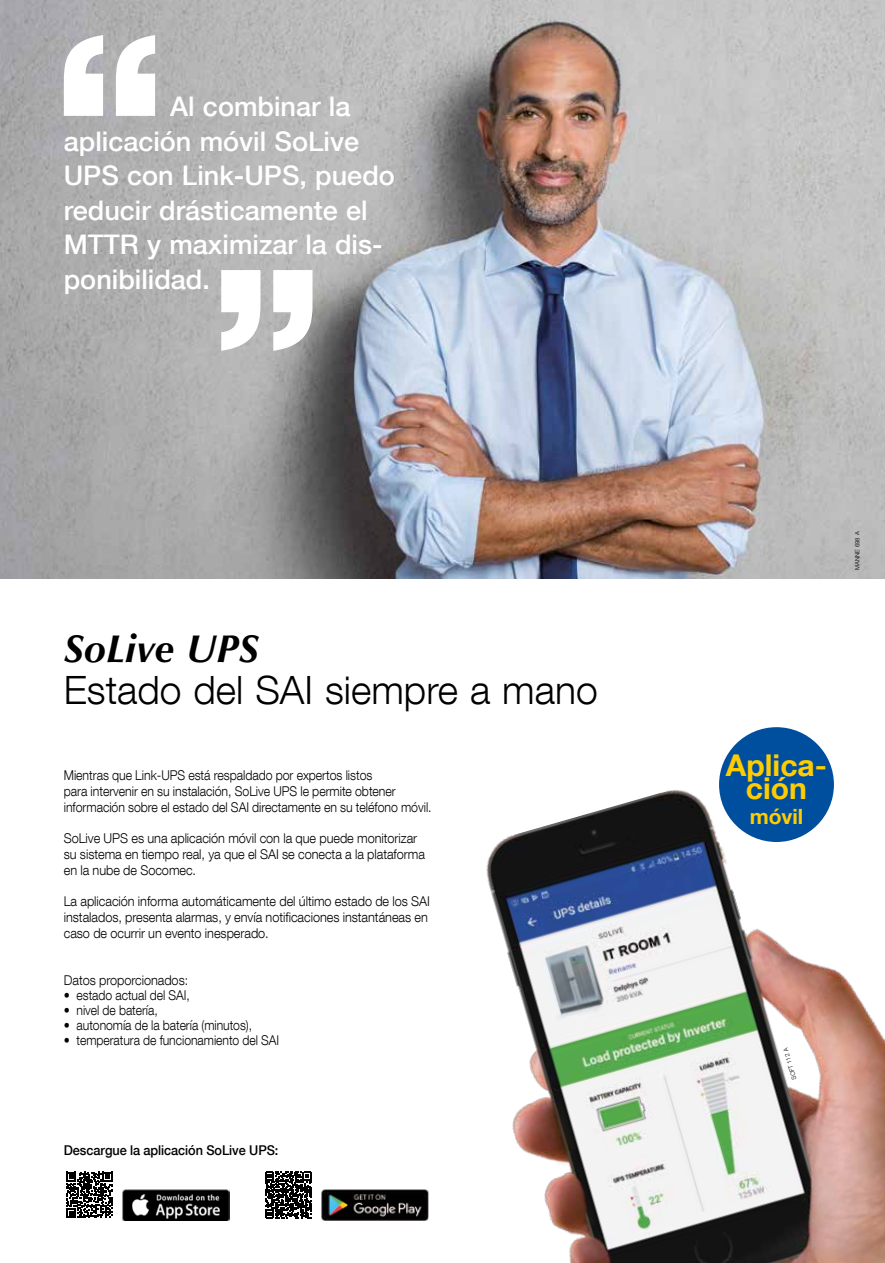
<style>
.page{position:relative;width:885px;height:1263px;background:#fff}
.page>*{position:absolute;margin:0;border:0;box-sizing:border-box;transform-origin:0 0}
.t1{font:300 39px "Helvetica Neue LT Com";color:#000}
.t2{font:italic 700 39px "Optima LT Std";color:#000}
.t3{font:700 30px/22.5px "Helvetica Neue LT Com";color:#fc0;text-align:center}
.t4{font:500 27px/34.5px "Helvetica Neue LT Com";color:#fff}
.t5{font:700 21px "Helvetica Neue LT Com";color:#fc0}
.t6{font:300 13.5px/15.8px "Helvetica Neue LT Com";letter-spacing:-.005em;color:#000;scale:.94 1}
.t7{font:300 13.5px/15.8px "Helvetica Neue LT Com";letter-spacing:-.005em;color:#000;scale:.91 1}
.t8{font:300 13.5px "Helvetica Neue LT Com";letter-spacing:-.005em;color:#000;scale:.9 1}
.t9{font:500 13.5px "Helvetica Neue LT Com";letter-spacing:-.005em;color:#000;scale:.94 1}
.t10{font:300 6px "Helvetica Neue LT Com";color:#000}
</style>
<div class="page">
<img style="left:0;top:0;width:884px;height:578px">
<img style="left:486px;top:744px;width:398px;height:519px">
<img style="left:122px;top:1189px;width:107px;height:31px">
<img style="left:321px;top:1189px;width:107px;height:31px">
<svg style="left:66px;top:1171px;width:47px;height:45px"></svg>
<svg style="left:66px;top:1172px;width:46px;height:46px"></svg>
<svg style="left:266px;top:1172px;width:46px;height:47px"></svg>
<svg style="left:265px;top:1171px;width:46px;height:47px"></svg>
<div style="left:719px;top:727px;width:114px;height:115px;background:#004f9f;border-radius:50%"></div>
<svg style="left:64px;top:35px;width:91px;height:81px"></svg>
<svg style="left:221px;top:270px;width:91px;height:81px"></svg>
<h3 class="t4" style="left:64px;top:89px;width:332px;text-indent:106px">Al combinar la aplicación móvil SoLive<br>UPS con Link‑UPS, puedo reducir drásticamente el<br>MTTR y maximizar la dis&shy;ponibilidad.</h3>
<h1 class="t2" style="left:64px;top:626px;width:197px">SoLive UPS</h1>
<h1 class="t1" style="left:64px;top:666px;width:535px">Estado del SAI siempre a mano</h1>
<p class="t7" style="left:64px;top:767px;width:405px">Mientras que Link-UPS está respaldado por expertos listos<br>para intervenir en su instalación, SoLive UPS le permite obtener información sobre el estado del SAI directamente en su teléfono móvil.</p>
<p class="t6" style="left:64px;top:830px;width:385px">SoLive UPS es una aplicación móvil con la que puede monitorizar su sistema en tiempo real, ya que el SAI se conecta a la plataforma en la nube de Socomec.</p>
<p class="t6" style="left:64px;top:893px;width:391px">La aplicación informa automáticamente del último estado de los SAI instalados, presenta alarmas, y envía notificaciones instantáneas en caso de ocurrir un evento inesperado.</p>
<p class="t6" style="left:64px;top:972px;width:134px">Datos proporcionados:</p>
<p class="t8" style="left:64px;top:987px;width:141px">• estado actual del SAI,</p>
<p class="t8" style="left:64px;top:1002px;width:106px">• nivel de batería,</p>
<p class="t8" style="left:64px;top:1017px;width:211px">• autonomía de la batería (minutos),</p>
<p class="t8" style="left:64px;top:1032px;width:241px">• temperatura de funcionamiento del SAI</p>
<p class="t9" style="left:64px;top:1142px;width:230px">Descargue la aplicación SoLive UPS:</p>
<p class="t10" style="left:853px;top:570px;width:40px;rotate:-90deg">MANNE 698 A</p>
<h2 class="t3" style="left:725px;top:753px;width:103px">Aplica&shy;ción</h2>
<h3 class="t5" style="left:749px;top:803px;width:55px">móvil</h3>
<p class="t10" style="left:790px;top:1080px;width:34px;rotate:-106deg">SOFT 112 A</p>
</div>
